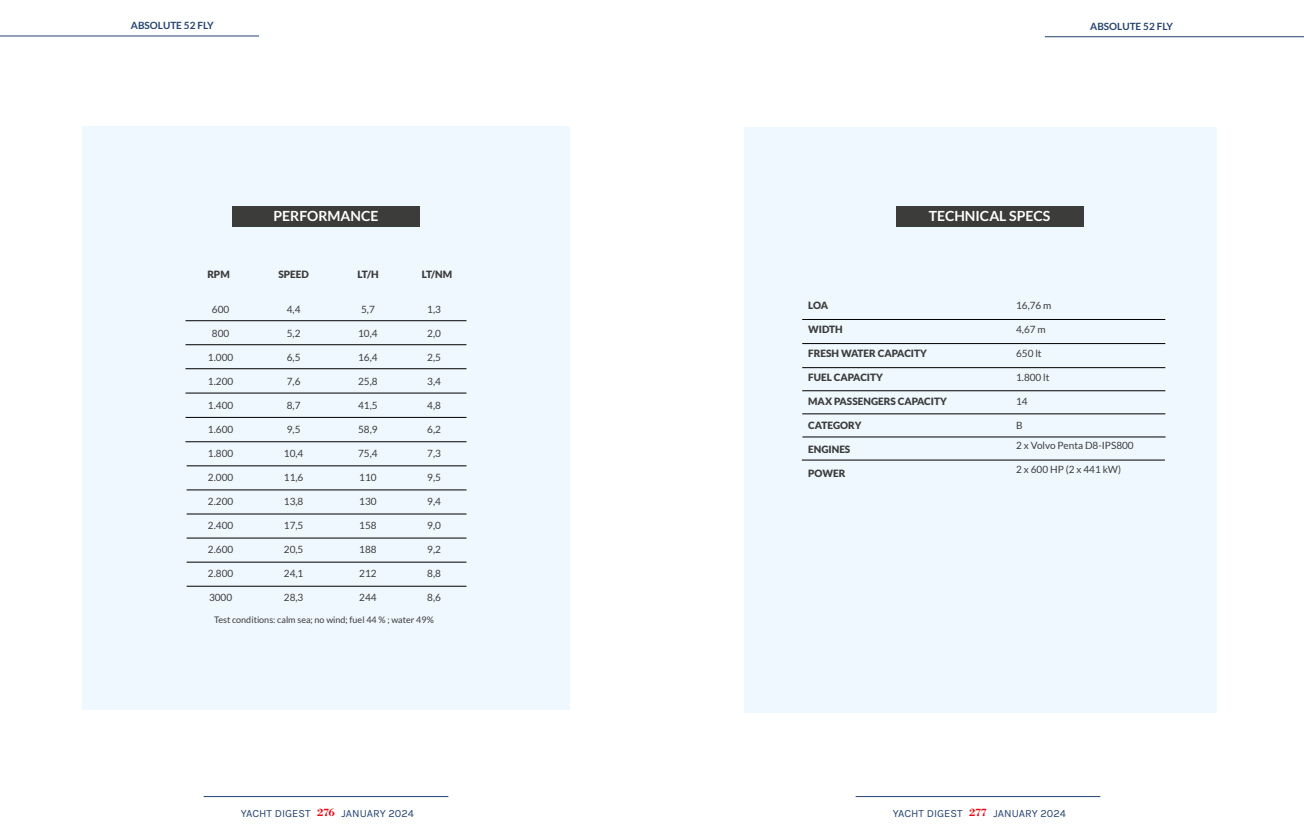
<style>
.page{position:relative;width:1304px;height:837px;background:#fff}
.page>*{position:absolute;margin:0;border:0;box-sizing:border-box;transform-origin:0 0}
.t1{font:700 14px "Lato";color:#fff}
.t2{font:11px "Karla";color:#244370}
.t3{font:10px/20px "Lato";color:#3c3c3b}
.t4{font:900 10px "Lato";color:#3c3c3b}
.t5{font:700 10px "Lato";color:#244370}
.t6{font:700 10px "Libre Bodoni";letter-spacing:-.025em;color:#e30613}
.t7{font:9px "Lato";color:#3c3c3b}
</style>
<div class="page">
<hr style="left:1045px;top:36px;width:259px;height:1px;background:#244370">
<hr style="left:204px;top:796px;width:244px;height:1px;background:#244370">
<hr style="left:856px;top:796px;width:244px;height:1px;background:#244370">
<hr style="left:0;top:36px;width:259px;height:1px;background:#244370">
<div style="left:82px;top:127px;width:487px;height:582px;background:#eff7ff"></div>
<div style="left:232px;top:206px;width:188px;height:20px;background:#3c3c3b"></div>
<hr style="left:186px;top:320px;width:280px;height:1px;background:#000">
<hr style="left:186px;top:344px;width:280px;height:1px;background:#000">
<hr style="left:186px;top:368px;width:280px;height:1px;background:#000">
<hr style="left:186px;top:392px;width:280px;height:1px;background:#000">
<hr style="left:186px;top:417px;width:280px;height:1px;background:#000">
<hr style="left:186px;top:441px;width:280px;height:1px;background:#000">
<hr style="left:187px;top:465px;width:279px;height:1px;background:#000">
<hr style="left:187px;top:489px;width:279px;height:1px;background:#000">
<hr style="left:187px;top:513px;width:279px;height:1px;background:#000">
<div style="left:744px;top:127px;width:473px;height:585px;background:#eff7ff"></div>
<div style="left:896px;top:206px;width:187px;height:21px;background:#3c3c3b"></div>
<hr style="left:802px;top:319px;width:363px;height:1px;background:#000">
<hr style="left:802px;top:343px;width:363px;height:1px;background:#000">
<hr style="left:802px;top:367px;width:363px;height:1px;background:#000">
<hr style="left:802px;top:390px;width:363px;height:1px;background:#000">
<hr style="left:802px;top:413px;width:363px;height:1px;background:#000">
<hr style="left:802px;top:459px;width:363px;height:1px;background:#000">
<hr style="left:187px;top:537px;width:279px;height:1px;background:#000">
<hr style="left:187px;top:561px;width:279px;height:1px;background:#000">
<hr style="left:187px;top:585px;width:279px;height:1px;background:#000">
<hr style="left:802px;top:436px;width:363px;height:1px;background:#000">
<p class="t5" style="left:131px;top:20px;width:84px">ABSOLUTE 52 FLY</p>
<h1 class="t1" style="left:273px;top:207px;width:107px">PERFORMANCE</h1>
<p class="t4" style="left:207px;top:268px;width:24px">RPM</p>
<p class="t4" style="left:278px;top:268px;width:32px">SPEED</p>
<p class="t4" style="left:358px;top:268px;width:23px">LT/H</p>
<p class="t4" style="left:422px;top:268px;width:32px">LT/NM</p>
<p class="t3" style="left:212px;top:299px;width:19px">600</p>
<p class="t3" style="left:212px;top:323px;width:19px">800</p>
<p class="t3" style="left:208px;top:347px;width:27px">1.000</p>
<p class="t3" style="left:208px;top:371px;width:27px">1.200</p>
<p class="t3" style="left:208px;top:395px;width:27px">1.400</p>
<p class="t3" style="left:208px;top:419px;width:27px">1.600</p>
<p class="t3" style="left:208px;top:443px;width:27px">1.800</p>
<p class="t3" style="left:208px;top:467px;width:27px">2.000</p>
<p class="t3" style="left:208px;top:491px;width:27px">2.200</p>
<p class="t3" style="left:208px;top:515px;width:27px">2.400</p>
<p class="t3" style="left:208px;top:539px;width:27px">2.600</p>
<p class="t3" style="left:208px;top:563px;width:27px">2.800</p>
<p class="t3" style="left:209px;top:587px;width:25px">3000</p>
<p class="t3" style="left:427px;top:299px;width:15px">1,3</p>
<p class="t3" style="left:427px;top:323px;width:15px">2,0</p>
<p class="t3" style="left:427px;top:347px;width:15px">2,5</p>
<p class="t3" style="left:427px;top:371px;width:15px">3,4</p>
<p class="t3" style="left:427px;top:395px;width:15px">4,8</p>
<p class="t3" style="left:427px;top:419px;width:15px">6,2</p>
<p class="t3" style="left:427px;top:443px;width:15px">7,3</p>
<p class="t3" style="left:427px;top:467px;width:15px">9,5</p>
<p class="t3" style="left:427px;top:491px;width:15px">9,4</p>
<p class="t3" style="left:427px;top:515px;width:15px">9,0</p>
<p class="t3" style="left:427px;top:539px;width:15px">9,2</p>
<p class="t3" style="left:427px;top:563px;width:15px">8,8</p>
<p class="t3" style="left:427px;top:587px;width:15px">8,6</p>
<p class="t7" style="left:214px;top:614px;width:221px">Test conditions: calm sea; no wind; fuel 44 % ; water 49%</p>
<p class="t3" style="left:287px;top:299px;width:15px">4,4</p>
<p class="t3" style="left:287px;top:323px;width:15px">5,2</p>
<p class="t3" style="left:287px;top:347px;width:15px">6,5</p>
<p class="t3" style="left:287px;top:371px;width:15px">7,6</p>
<p class="t3" style="left:287px;top:395px;width:15px">8,7</p>
<p class="t3" style="left:287px;top:419px;width:15px">9,5</p>
<p class="t3" style="left:284px;top:443px;width:21px">10,4</p>
<p class="t3" style="left:284px;top:467px;width:21px">11,6</p>
<p class="t3" style="left:284px;top:491px;width:21px">13,8</p>
<p class="t3" style="left:284px;top:515px;width:21px">17,5</p>
<p class="t3" style="left:284px;top:539px;width:21px">20,5</p>
<p class="t3" style="left:284px;top:563px;width:21px">24,1</p>
<p class="t3" style="left:284px;top:587px;width:21px">28,3</p>
<p class="t3" style="left:361px;top:299px;width:15px">5,7</p>
<p class="t3" style="left:358px;top:323px;width:21px">10,4</p>
<p class="t3" style="left:358px;top:347px;width:21px">16,4</p>
<p class="t3" style="left:358px;top:371px;width:21px">25,8</p>
<p class="t3" style="left:358px;top:395px;width:21px">41,5</p>
<p class="t3" style="left:358px;top:419px;width:21px">58,9</p>
<p class="t3" style="left:358px;top:443px;width:21px">75,4</p>
<p class="t3" style="left:359px;top:467px;width:19px">110</p>
<p class="t3" style="left:359px;top:491px;width:19px">130</p>
<p class="t3" style="left:359px;top:515px;width:19px">158</p>
<p class="t3" style="left:359px;top:539px;width:19px">188</p>
<p class="t3" style="left:359px;top:563px;width:19px">212</p>
<p class="t3" style="left:359px;top:587px;width:19px">244</p>
<p class="t5" style="left:1090px;top:21px;width:84px">ABSOLUTE 52 FLY</p>
<h1 class="t1" style="left:929px;top:208px;width:123px">TECHNICAL SPECS</h1>
<p class="t4" style="left:808px;top:299px;width:21px">LOA</p>
<p class="t4" style="left:808px;top:323px;width:36px">WIDTH</p>
<p class="t4" style="left:808px;top:347px;width:120px">FRESH WATER CAPACITY</p>
<p class="t4" style="left:808px;top:371px;width:76px">FUEL CAPACITY</p>
<p class="t4" style="left:808px;top:395px;width:140px">MAX PASSENGERS CAPACITY</p>
<p class="t4" style="left:808px;top:419px;width:55px">CATEGORY</p>
<p class="t4" style="left:808px;top:443px;width:44px">ENGINES</p>
<p class="t4" style="left:808px;top:467px;width:39px">POWER</p>
<p class="t3" style="left:1016px;top:295px;width:37px">16,76 m</p>
<p class="t3" style="left:1016px;top:319px;width:31px">4,67 m</p>
<p class="t3" style="left:1016px;top:343px;width:27px">650 lt</p>
<p class="t3" style="left:1016px;top:367px;width:35px">1.800 lt</p>
<p class="t3" style="left:1016px;top:391px;width:13px">14</p>
<p class="t3" style="left:1016px;top:415px;width:119px">B<br>2 x Volvo Penta D8-IPS800</p>
<p class="t3" style="left:1016px;top:459px;width:107px">2 x 600 HP (2 x 441 kW)</p>
<p class="t6" style="left:317px;top:803px;width:19px">276</p>
<p class="t2" style="left:893px;top:806px;width:71px">YACHT DIGEST</p>
<p class="t2" style="left:993px;top:806px;width:74px">JANUARY 2024</p>
<p class="t6" style="left:969px;top:803px;width:19px">277</p>
<p class="t2" style="left:241px;top:806px;width:71px">YACHT DIGEST</p>
<p class="t2" style="left:341px;top:806px;width:74px">JANUARY 2024</p>
</div>
